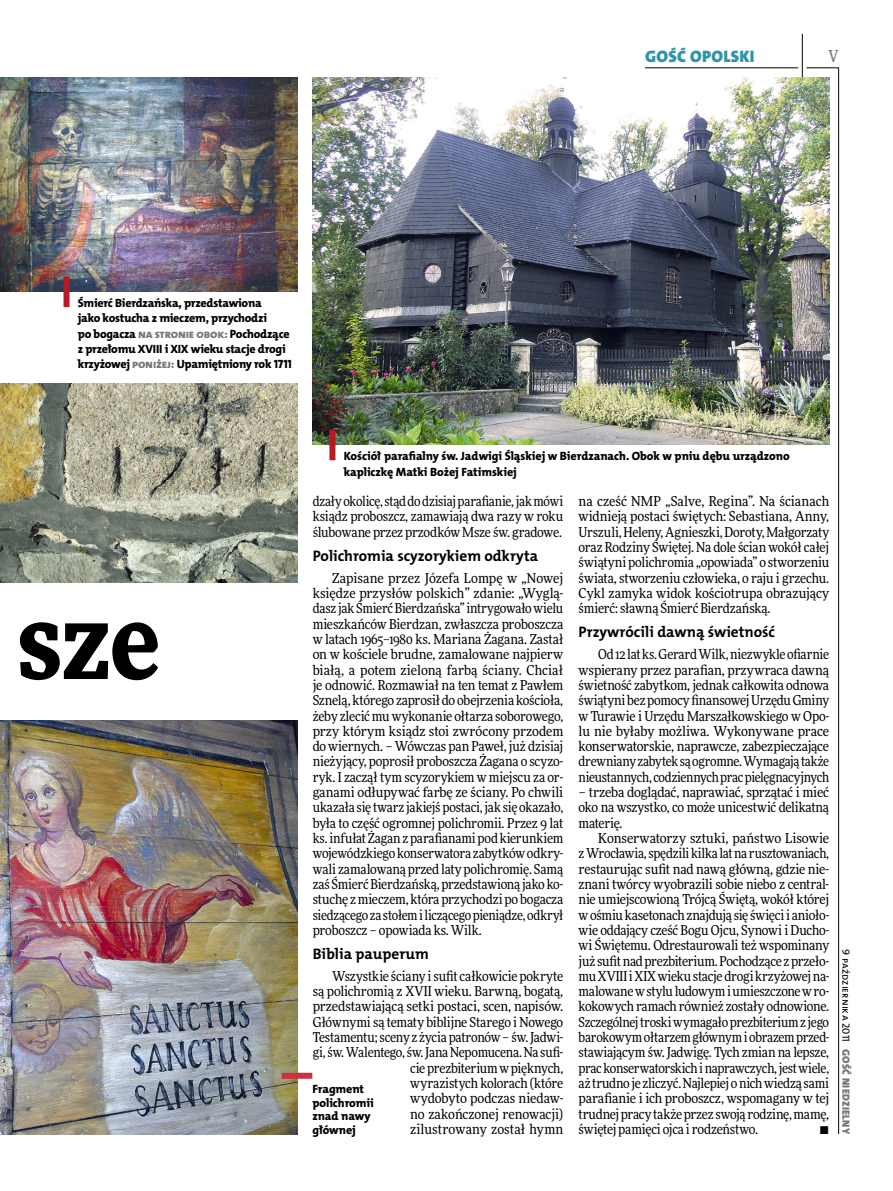
<style>
.page{position:relative;width:893px;height:1191px;background:#fff}
.page>*{position:absolute;margin:0;border:0;box-sizing:border-box;transform-origin:0 0}
.t1{font:900 108px "Freeday Narrow";color:#000}
.t2{font:16.65px "The Mix HP9 Blk";letter-spacing:.02em;color:#2f95a8}
.t3{font:500 16.5px "Freeday Narrow";color:#777778;scale:.9 1}
.t4{font:15.3px "The Mix HP7 Bld";color:#000}
.t5{font:13.65px/15.3px "Freeday Narrow News";letter-spacing:-.015em;color:#000;text-align:justify}
.t6{font:12px/15.3px "The Mix HP8 Ex Bld";letter-spacing:-.02em;color:#000}
.t7{font:10.5px "The Mix HP5 Plain";color:#000}
.t8{font:10.5px "The Mix HP9 Blk";letter-spacing:.025em;color:#777778}
.s1{color:#777778}
</style>
<div class="page">
<hr style="left:806px;top:68px;width:33px;height:1px;background:#000">
<hr style="left:645px;top:68px;width:153px;height:1px;background:#000">
<hr style="left:838px;top:68px;width:1px;height:1066px;background:#000">
<hr style="left:802px;top:34px;width:1px;height:43px;background:#000">
<img style="left:0;top:384px;width:297px;height:199px">
<img style="left:0;top:77px;width:297px;height:215px">
<img style="left:313px;top:77px;width:516px;height:368px">
<div style="left:64px;top:276px;width:6px;height:31px;background:#b51b24"></div>
<div style="left:329px;top:429px;width:6px;height:31px;background:#b51b24"></div>
<img style="left:0;top:720px;width:297px;height:414px">
<div style="left:282px;top:1072px;width:30px;height:6px;background:#c93241"></div>
<p class="t2" style="left:645px;top:46px;width:111px">GOŚĆ OPOLSKI</p>
<p class="t3" style="left:828px;top:46px;width:13px">V</p>
<p class="t6" style="left:78px;top:295px;width:216px">Śmierć Bierdzańska, przedstawiona<br>jako kostucha z mieczem, przychodzi<br>po bogacza <span class="s1">na stronie obok:</span> Pochodzące z przełomu XVIII i XIX wieku stacje drogi krzyżowej <span class="s1">poniżej:</span> Upamiętniony rok 1711</p>
<h1 class="t1" style="left:16px;top:569px;width:146px">sze</h1>
<p class="t6" style="left:344px;top:448px;width:447px">Kościół parafialny św. Jadwigi Śląskiej w Bierdzanach. Obok w pniu dębu urządzono kapliczkę Matki Bożej Fatimskiej</p>
<p class="t5" style="left:313px;top:493px;width:252px">dzały okolicę, stąd do dzisiaj parafianie, jak mówi ksiądz proboszcz, zamawiają dwa razy w roku ślubowane przez przodków Msze św. gradowe.</p>
<p class="t4" style="left:313px;top:546px;width:227px">Polichromia scyzorykiem odkryta</p>
<p class="t5" style="left:313px;top:570px;width:252px;text-indent:20px">Zapisane przez Józefa Lompę w „Nowej księdze przysłów polskich” zdanie: „Wyglą&shy;dasz jak Śmierć Bierdzańska” intrygowało wielu mieszkańców Bierdzan, zwłaszcza proboszcza w latach 1965–1980 ks. Mariana Żagana. Zastał on w kościele brudne, zamalowane najpierw białą, a potem zieloną farbą ściany. Chciał je odnowić. Rozmawiał na ten temat z Pawłem Sznelą, którego zaprosił do obejrzenia kościoła, żeby zlecić mu wykonanie ołtarza soborowego, przy którym ksiądz stoi zwrócony przodem do wiernych. – Wówczas pan Paweł, już dzisiaj nieżyjący, poprosił proboszcza Żagana o scyzo&shy;ryk. I zaczął tym scyzorykiem w miejscu za or&shy;ganami odłupywać farbę ze ściany. Po chwili ukazała się twarz jakiejś postaci, jak się okazało, była to część ogromnej polichromii. Przez 9 lat ks. infułat Żagan z parafianami pod kierunkiem wojewódzkiego konserwatora zabytków odkry&shy;wali zamalowaną przed laty polichromię. Samą zaś Śmierć Bierdzańską, przedstawioną jako ko&shy;stuchę z mieczem, która przychodzi po bogacza siedzącego za stołem i liczącego pieniądze, odkrył proboszcz – opowiada ks. Wilk.</p>
<p class="t4" style="left:313px;top:944px;width:118px">Biblia pauperum</p>
<p class="t5" style="left:313px;top:968px;width:252px;text-align:right">Wszystkie ściany i sufit całkowicie pokryte<br>są polichromią z XVII wieku. Barwną, bogatą, przedstawiającą setki postaci, scen, napisów.<br>Głównymi są tematy biblijne Starego i Nowego Testamentu; sceny z życia patronów – św. Jadwi&shy;gi, św. Walentego, św. Jana Nepomucena. Na sufi&shy;cie prezbiterium w pięknych,<br>wyrazistych kolorach (które<br>wydobyto podczas niedaw-<br>no zakończonej renowacji)<br>zilustrowany został hymn</p>
<p class="t6" style="left:312px;top:1082px;width:63px;line-height:13.5px">Fragment polichromii znad nawy głównej</p>
<p class="t5" style="left:579px;top:493px;width:252px">na cześć NMP „Salve, Regina”. Na ścianach widnieją postaci świętych: Sebastiana, Anny, Urszuli, Heleny, Agnieszki, Doroty, Małgorzaty oraz Rodziny Świętej. Na dole ścian wokół całej świątyni polichromia „opowiada” o stworzeniu świata, stworzeniu człowieka, o raju i grzechu.<br>Cykl zamyka widok kościotrupa obrazujący śmierć: sławną Śmierć Bierdzańską.</p>
<p class="t4" style="left:579px;top:622px;width:198px">Przywrócili dawną świetność</p>
<p class="t5" style="left:579px;top:646px;width:252px;text-indent:20px">Od 12 lat ks. Gerard Wilk, niezwykle ofiarnie wspierany przez parafian, przywraca dawną świetność zabytkom, jednak całkowita odnowa świątyni bez pomocy finansowej Urzędu Gminy w Turawie i Urzędu Marszałkowskiego w Opo&shy;lu nie byłaby możliwa. Wykonywane prace konserwatorskie, naprawcze, zabezpieczające drewniany zabytek są ogromne. Wymagają także nieustannych, codziennych prac pielęgnacyjnych</p>
<p class="t5" style="left:579px;top:784px;width:252px">– trzeba doglądać, naprawiać, sprzątać i mieć oko na wszystko, co może unicestwić delikatną materię.</p>
<p class="t5" style="left:579px;top:830px;width:252px;text-indent:20px">Konserwatorzy sztuki, państwo Lisowie z Wrocławia, spędzili kilka lat na rusztowaniach, restaurując sufit nad nawą główną, gdzie nie&shy;znani twórcy wyobrazili sobie niebo z central&shy;nie umiejscowioną Trójcą Świętą, wokół której w ośmiu kasetonach znajdują się święci i anioło&shy;wie oddający cześć Bogu Ojcu, Synowi i Ducho&shy;wi Świętemu. Odrestaurowali też wspominany już sufit nad prezbiterium. Pochodzące z przeło&shy;mu XVIII i XIX wieku stacje drogi krzyżowej na&shy;malowane w stylu ludowym i umieszczone w ro&shy;kokowych ramach również zostały odnowione.<br>Szczególnej troski wymagało prezbiterium z jego barokowym ołtarzem głównym i obrazem przed&shy;stawiającym św. Jadwigę. Tych zmian na lepsze, prac konserwatorskich i naprawczych, jest wiele, aż trudno je zliczyć. Najlepiej o nich wiedzą sami parafianie i ich proboszcz, wspomagany w tej trudnej pracy także przez swoją rodzinę, mamę, świętej pamięci ojca i rodzeństwo.</p>
<p class="t5" style="left:820px;top:1121px;width:11px">•</p>
<p class="t7" style="left:853px;top:949px;width:94px;rotate:90deg">9 października 2011</p>
<p class="t8" style="left:853px;top:1049px;width:86px;rotate:90deg">GOŚĆ NIEDZIELNY</p>
</div>
